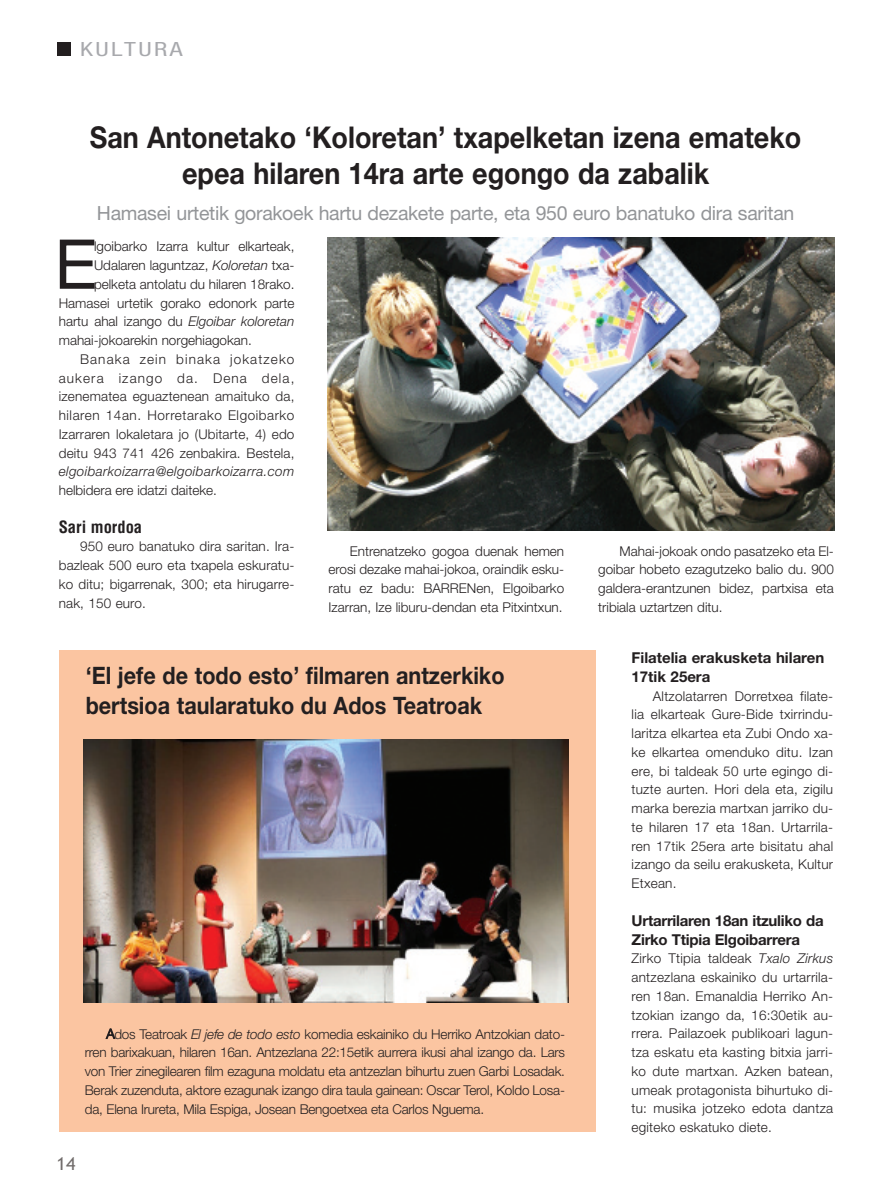
<style>
.page{position:relative;width:890px;height:1188px;background:#fff}
.page>*{position:absolute;margin:0;border:0;box-sizing:border-box;transform-origin:0 0}
.t1{font:300 66px "Helvetica Neue";color:#231f20}
.t2{font:700 30px/36px "Helvetica Neue";color:#231f20;text-align:center;scale:.9 1}
.t3{font:700 24px/30px "Helvetica Neue";color:#231f20;scale:.9 1}
.t4{font:21px "NH57";letter-spacing:.09em;color:#a8a9ad;scale:1.3 1}
.t5{font:19.5px "Helvetica Neue";letter-spacing:-.015em;color:#939598}
.t6{font:18px "Trebuchet MS";color:#716c6b}
.t7{font:700 condensed 16.5px "Helvetica";color:#231f20}
.t8{font:700 15px/18.8px "Helvetica Neue";letter-spacing:-.015em;color:#231f20}
.t9{font:300 13.5px/18.8px "Helvetica Neue";color:#231f20;text-align:justify}
.t10{font:300 13.5px "Helvetica Neue";letter-spacing:.085em;color:#231f20}
.t11{font:italic 300 13.5px "Helvetica Neue";letter-spacing:.03em;color:#231f20}
.t12{font:300 13.5px "Helvetica Neue";letter-spacing:.04em;color:#231f20}
.s1{font-style:italic}
</style>
<div class="page">
<img style="left:57px;top:42px;width:778px;height:1090px">
<h3 class="t4" style="left:80px;top:42px;width:80px">KULTURA</h3>
<h2 class="t2" style="left:90px;top:122px;width:792px">San Antonetako ‘Koloretan’ txapelketan izena emateko epea hilaren 14ra arte egongo da zabalik</h2>
<h3 class="t5" style="left:97px;top:206px;width:699px">Hamasei urtetik gorakoek hartu dezakete parte, eta 950 euro banatuko dira saritan</h3>
<h1 class="t1" style="left:56px;top:240px;width:41px">E</h1>
<p class="t9" style="left:94px;top:238px;width:202px">lgoibarko Izarra kultur elkarteak,</p>
<p class="t9" style="left:94px;top:257px;width:202px">Udalaren laguntzaz, <span class="s1">Koloretan</span> txa-</p>
<p class="t9" style="left:94px;top:276px;width:202px">pelketa antolatu du hilaren 18rako.</p>
<p class="t9" style="left:59px;top:294px;width:237px">Hamasei urtetik gorako edonork parte</p>
<p class="t9" style="left:59px;top:313px;width:237px">hartu ahal izango du <span class="s1">Elgoibar koloretan</span></p>
<p class="t9" style="left:59px;top:332px;width:194px">mahai-jokoarekin norgehiagokan.</p>
<p class="t10" style="left:80px;top:354px;width:216px">Banaka zein binaka jokatzeko</p>
<p class="t10" style="left:59px;top:373px;width:237px">aukera izango da. Dena dela,</p>
<p class="t9" style="left:59px;top:388px;width:237px">izenematea eguaztenean amaituko da,</p>
<p class="t12" style="left:59px;top:410px;width:237px">hilaren 14an. Horretarako Elgoibarko</p>
<p class="t9" style="left:59px;top:426px;width:237px">Izarraren lokaletara jo (Ubitarte, 4) edo</p>
<p class="t9" style="left:59px;top:444px;width:237px">deitu 943 741 426 zenbakira. Bestela,</p>
<p class="t11" style="left:59px;top:466px;width:237px">elgoibarkoizarra@elgoibarkoizarra.com</p>
<p class="t9" style="left:59px;top:482px;width:160px">helbidera ere idatzi daiteke.</p>
<p class="t7" style="left:59px;top:517px;width:85px">Sari mordoa</p>
<p class="t9" style="left:59px;top:538px;width:237px;text-indent:21px">950 euro banatuko dira saritan. Ira&shy;bazleak 500 euro eta txapela eskuratu&shy;ko ditu; bigarrenak, 300; eta hirugarre&shy;nak, 150 euro.</p>
<p class="t9" style="left:328px;top:542px;width:237px;text-indent:21px">Entrenatzeko gogoa duenak hemen erosi dezake mahai-jokoa, oraindik esku&shy;ratu ez badu: BARRENen, Elgoibarko Izarran, Ize liburu-dendan eta Pitxintxun.</p>
<p class="t9" style="left:598px;top:542px;width:237px;text-indent:21px">Mahai-jokoak ondo pasatzeko eta El&shy;goibar hobeto ezagutzeko balio du. 900 galdera-erantzunen bidez, partxisa eta tribiala uztartzen ditu.</p>
<h3 class="t3" style="left:86px;top:662px;width:467px">‘El jefe de todo esto’ filmaren antzerkiko bertsioa taularatuko du Ados Teatroak</h3>
<p class="t9" style="left:85px;top:1025px;width:481px;text-indent:21px">Ados Teatroak <span class="s1">El jefe de todo esto</span> komedia eskainiko du Herriko Antzokian dato&shy;rren barixakuan, hilaren 16an. Antzezlana 22:15etik aurrera ikusi ahal izango da. Lars von Trier zinegilearen film ezaguna moldatu eta antzezlan bihurtu zuen Garbi Losadak.<br>Berak zuzenduta, aktore ezagunak izango dira taula gainean: Oscar Terol, Koldo Losa&shy;da, Elena Irureta, Mila Espiga, Josean Bengoetxea eta Carlos Nguema.</p>
<h3 class="t6" style="left:57px;top:1152px;width:20px">14</h3>
<p class="t8" style="left:631px;top:649px;width:194px">Filatelia erakusketa hilaren<br>17tik 25era</p>
<p class="t9" style="left:631px;top:687px;width:203px;text-indent:21px">Altzolatarren Dorretxea filate&shy;lia elkarteak Gure-Bide txirrindu&shy;laritza elkartea eta Zubi Ondo xa&shy;ke elkartea omenduko ditu. Izan ere, bi taldeak 50 urte egingo di&shy;tuzte aurten. Hori dela eta, zigilu marka berezia martxan jarriko du&shy;te hilaren 17 eta 18an. Urtarrila&shy;ren 17tik 25era arte bisitatu ahal izango da seilu erakusketa, Kultur Etxean.</p>
<p class="t8" style="left:631px;top:912px;width:193px">Urtarrilaren 18an itzuliko da<br>Zirko Ttipia Elgoibarrera</p>
<p class="t9" style="left:631px;top:950px;width:203px">Zirko Ttipia taldeak <span class="s1">Txalo Zirkus </span>antzezlana eskainiko du urtarrila&shy;ren 18an. Emanaldia Herriko An&shy;tzokian izango da, 16:30etik au&shy;rrera. Pailazoek publikoari lagun&shy;tza eskatu eta kasting bitxia jarri&shy;ko dute martxan. Azken batean, umeak protagonista bihurtuko di&shy;tu: musika jotzeko edota dantza egiteko eskatuko diete.</p>
</div>
